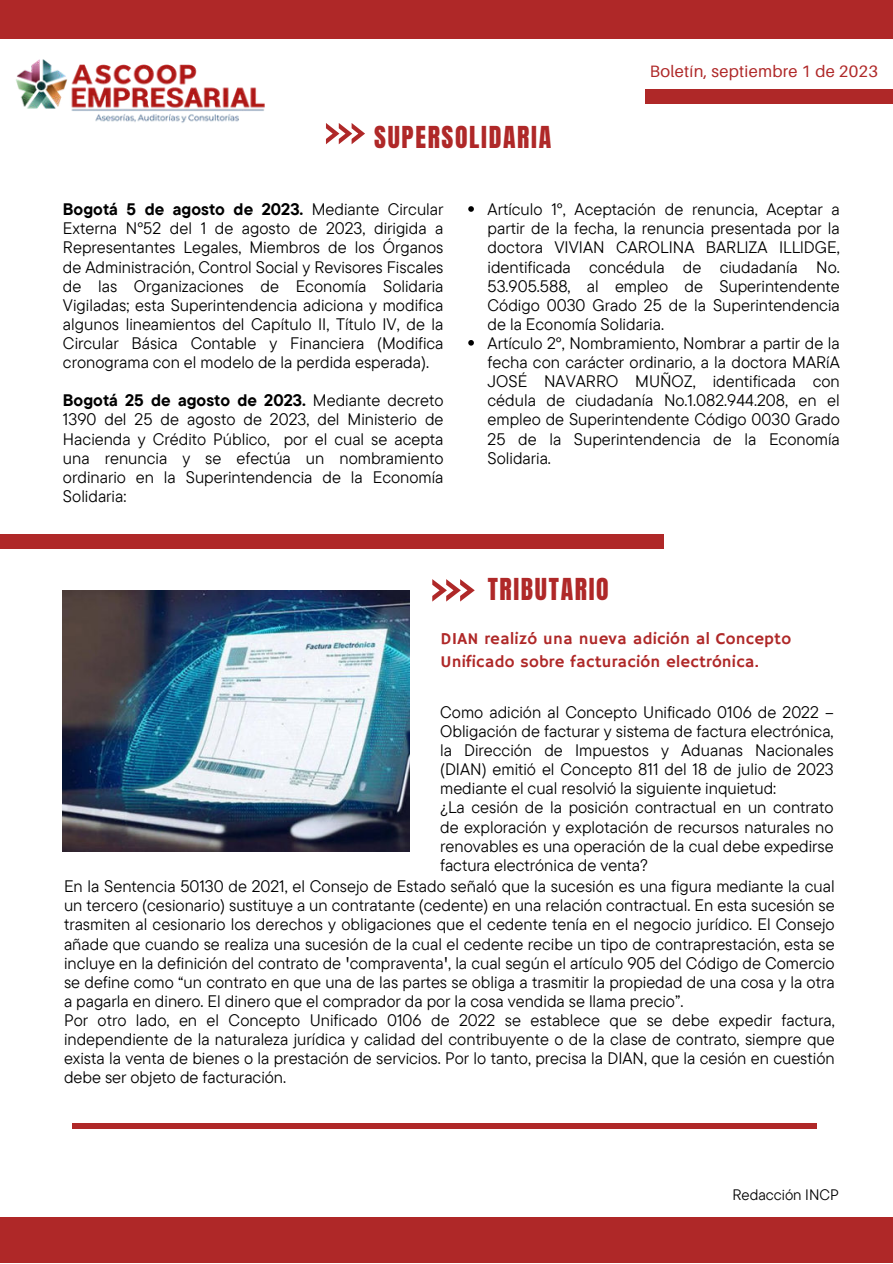
<style>
.page{position:relative;width:893px;height:1264px;background:#fff}
.page>*{position:absolute;margin:0;border:0;box-sizing:border-box;transform-origin:0 0}
.t1{font:25.65px "Anton";letter-spacing:.065em;color:#af2828}
.t2{font:16.65px/19px "TT Commons Pro";color:#000}
.t3{font:16.65px/22.5px "Hammersmith One";letter-spacing:.015em;color:#af2828}
.t4{font:16.5px "Aileron";letter-spacing:.015em;color:#af2828}
.t5{font:15.15px "TT Commons Pro";color:#000}
.s1{font-weight:700}
.s2{font-family:"Noto Sans"}
</style>
<div class="page">
<div style="left:0;top:534px;width:663px;height:15px;background:#af2828"></div>
<div style="left:645px;top:89px;width:247px;height:15px;background:#af2828"></div>
<svg style="left:432px;top:579px;width:42px;height:22px"></svg>
<svg style="left:326px;top:123px;width:39px;height:21px"></svg>
<div style="left:0;top:0;width:892px;height:39px;background:#af2828"></div>
<div style="left:0;top:1216px;width:892px;height:46px;background:#af2828"></div>
<img style="left:16px;top:59px;width:249px;height:64px">
<img style="left:63px;top:590px;width:346px;height:261px">
<div style="left:72px;top:1122px;width:744px;height:6px;background:#af2828"></div>
<svg style="left:468px;top:206px;width:6px;height:6px"></svg>
<svg style="left:468px;top:340px;width:6px;height:5px"></svg>
<h1 class="t1" style="left:374px;top:124px;width:178px">SUPERSOLIDARIA</h1>
<p class="t4" style="left:649px;top:62px;width:230px">Boletín, septiembre 1 de 2023</p>
<p class="t2" style="left:63px;top:200px;width:382px;text-align:justify"><span class="s1">Bogotá 5 de agosto de 2023.</span> Mediante Circular Externa N°52 del 1 de agosto de 2023, dirigida a Representantes Legales, Miembros de los Órganos de Administración, Control Social y Revisores Fiscales de las Organizaciones de Economía Solidaria Vigiladas; esta Superintendencia adiciona y modifica algunos lineamientos del Capítulo II, Título IV, de la Circular Básica Contable y Financiera (Modifica cronograma con el modelo de la perdida esperada).</p>
<p class="t2" style="left:63px;top:391px;width:382px;text-align:justify"><span class="s1">Bogotá 25 de agosto de 2023.</span> Mediante decreto 1390 del 25 de agosto de 2023, del Ministerio de Hacienda y Crédito Público, por el cual se acepta una renuncia y se efectúa un nombramiento ordinario en la Superintendencia de la Economía Solidaria:</p>
<p class="t2" style="left:487px;top:200px;width:354px">Artículo 1°, Aceptación de renuncia, Aceptar a partir de la fecha, la renuncia presentada por la doctora VIVIAN CAROLINA BARLlZA ILLlDGE, identificada concédula de ciudadanía No.<br>53.905.588, al empleo de Superintendente Código 0030 Grado 25 de la Superintendencia de la Economía Solidaria.<br>Artículo 2°, Nombramiento, Nombrar a partir de la fecha con carácter ordinario, a la doctora MARíA JOSÉ NAVARRO MUÑOZ, identificada con cédula de ciudadanía No.1.082.944.208, en el empleo de Superintendente Código 0030 Grado 25 de la Superintendencia de la Economía Solidaria.</p>
<h1 class="t1" style="left:487px;top:576px;width:123px">TRIBUTARIO</h1>
<p class="t3" style="left:440px;top:628px;width:352px">DIAN realizó una nueva adición al Concepto<br>Unificado sobre facturación electrónica.</p>
<p class="t2" style="left:440px;top:702px;width:395px">Como adición al Concepto Unificado 0106 de 2022 – Obligación de facturar y sistema de factura electrónica, la Dirección de Impuestos y Aduanas Nacionales (DIAN) emitió el Concepto 811 del 18 de julio de 2023 mediante el cual resolvió la siguiente inquietud:<br>¿La cesión de la posición contractual en un contrato de exploración y explotación de recursos naturales no renovables es una operación de la cual debe expedirse factura electrónica de venta?</p>
<p class="t2" style="left:64px;top:876px;width:772px">En la Sentencia 50130 de 2021, el Consejo de Estado señaló que la sucesión es una figura mediante la cual un tercero (cesionario) sustituye a un contratante (cedente) en una relación contractual. En esta sucesión se trasmiten al cesionario los derechos y obligaciones que el cedente tenía en el negocio jurídico. El Consejo añade que cuando se realiza una sucesión de la cual el cedente recibe un tipo de contraprestación, esta se incluye en la definición del contrato de <span class="s2">ꞌ</span>compraventa<span class="s2">ꞌ</span>, la cual según el artículo 905 del Código de Comercio se define como “un contrato en que una de las partes se obliga a trasmitir la propiedad de una cosa y la otra a pagarla en dinero. El dinero que el comprador da por la cosa vendida se llama precio”.<br>Por otro lado, en el Concepto Unificado 0106 de 2022 se establece que se debe expedir factura, independiente de la naturaleza jurídica y calidad del contribuyente o de la clase de contrato, siempre que exista la venta de bienes o la prestación de servicios. Por lo tanto, precisa la DIAN, que la cesión en cuestión debe ser objeto de facturación.</p>
<p class="t5" style="left:732px;top:1184px;width:108px">Redacción INCP</p>
</div>
